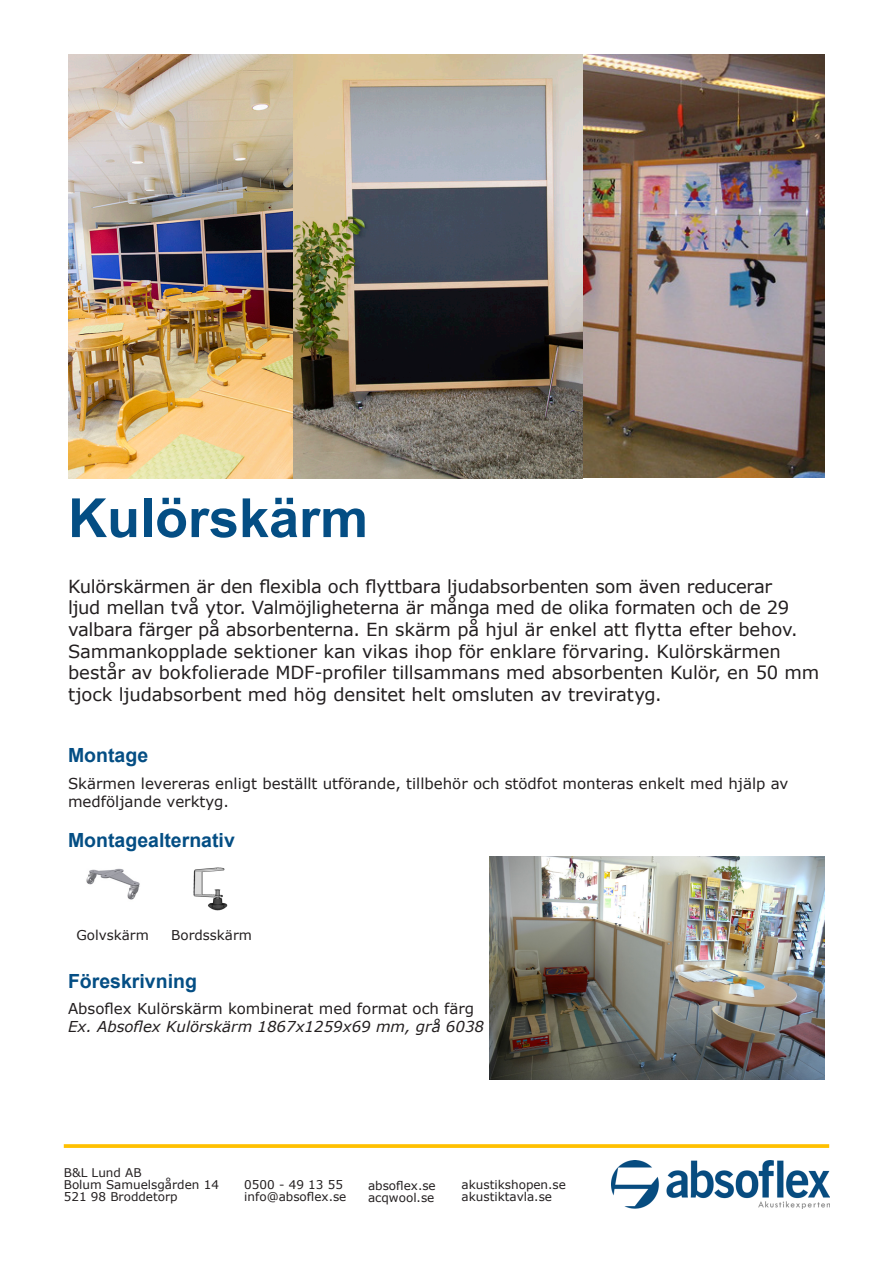
<style>
.page{position:relative;width:893px;height:1263px;background:#fff}
.page>*{position:absolute;margin:0;border:0;box-sizing:border-box;transform-origin:0 0}
.Produktnamn{font:700 54px "Arial";color:#044e84}
.Smårubriker{font:700 19.5px "Arial";color:#044e84}
.Säljtext{font:18px/21.6px "Verdana";letter-spacing:-.01em;color:#231f20}
.Faktatext{font:15px/18px "Verdana";color:#231f20}
.Montagealt_text{font:13.5px "Verdana";color:#231f20}
.t1{font:12px/12px "Verdana";color:#231f20}
.s1{font-style:italic}
</style>
<div class="page">
<svg style="left:64px;top:1144px;width:765px;height:4px;background:#ffc30f"></svg>
<img style="left:611px;top:1161px;width:218px;height:48px">
<img style="left:68px;top:54px;width:756px;height:424px">
<img style="left:86px;top:868px;width:54px;height:32px">
<img style="left:193px;top:867px;width:35px;height:44px">
<img style="left:490px;top:857px;width:334px;height:222px">
<p class="Produktnamn" style="left:68px;top:480px;width:302px">Kulörskärm</p>
<p class="Säljtext" style="left:68px;top:575px;width:753px">Kulörskärmen är den flexibla och flyttbara ljudabsorbenten som även reducerar<br>ljud mellan två ytor. Valmöjligheterna är många med de olika formaten och de 29 valbara färger på absorbenterna. En skärm på hjul är enkel att flytta efter behov.<br>Sammankopplade sektioner kan vikas ihop för enklare förvaring. Kulörskärmen består av bokfolierade MDF-profiler tillsammans med absorbenten Kulör, en 50 mm tjock ljudabsorbent med hög densitet helt omsluten av treviratyg.</p>
<p class="Smårubriker" style="left:68px;top:742px;width:82px">Montage</p>
<p class="Faktatext" style="left:68px;top:774px;width:722px">Skärmen levereras enligt beställt utförande, tillbehör och stödfot monteras enkelt med hjälp av medföljande verktyg.</p>
<p class="Smårubriker" style="left:68px;top:827px;width:168px">Montagealternativ</p>
<p class="Montagealt_text" style="left:76px;top:926px;width:74px">Golvskärm</p>
<p class="Montagealt_text" style="left:171px;top:926px;width:82px">Bordsskärm</p>
<p class="Smårubriker" style="left:68px;top:967px;width:130px">Föreskrivning</p>
<p class="Faktatext" style="left:68px;top:1000px;width:418px">Absoflex Kulörskärm kombinerat med format och färg<br><span class="s1">Ex. Absoflex Kulörskärm 1867x1259x69 mm, grå 6038</span></p>
<p class="t1" style="left:64px;top:1167px;width:157px">B&amp;L Lund AB<br>Bolum Samuelsgården 14<br>521 98 Broddetorp</p>
<p class="t1" style="left:244px;top:1179px;width:104px">0500 - 49 13 55 info@absoflex.se</p>
<p class="t1" style="left:368px;top:1179px;width:69px">absoflex.se acqwool.se</p>
<p class="t1" style="left:462px;top:1178px;width:106px">akustikshopen.se akustiktavla.se</p>
</div>
